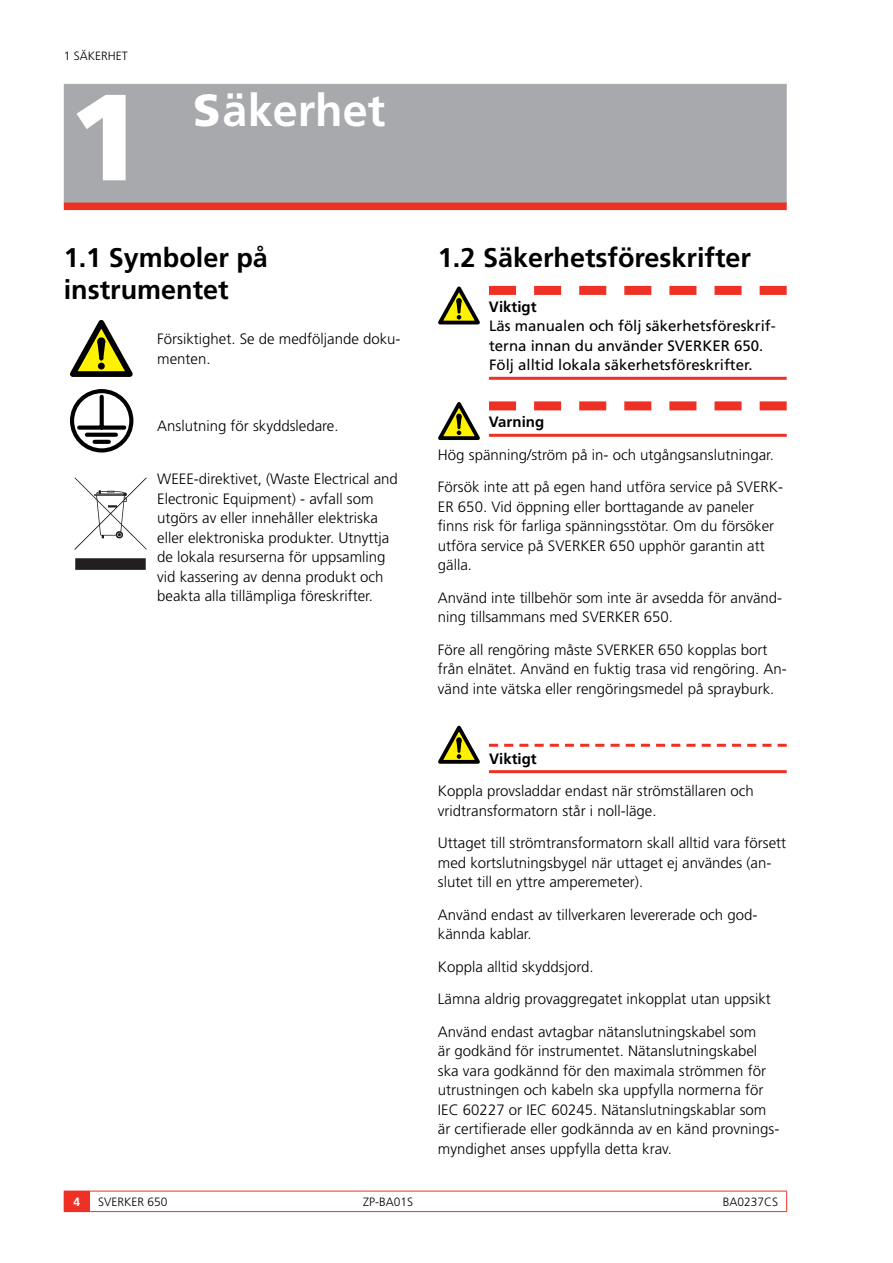
<style>
.page{position:relative;width:893px;height:1263px;background:#fff}
.page>*{position:absolute;margin:0;border:0;box-sizing:border-box;transform-origin:0 0}
.t1{font:900 122.4px "Frutiger LT Std";color:#fff}
.t2{font:700 45px "Frutiger LT Std";color:#fff}
.t3{font:700 27px/32.4px "Frutiger LT Std";color:#000}
.t4{font:300 15px/19.5px "Frutiger LT Std";color:#000}
.t5{font:15px/19.5px "Frutiger LT Std";color:#000}
.t6{font:700 15px "Frutiger LT Std";color:#000}
.t7{font:300 12px "Frutiger LT Std";color:#000}
.t8{font:700 12px "Frutiger LT Std";color:#fff}
.s1{font-weight:900}
</style>
<div class="page">
<svg style="left:64px;top:1191px;width:26px;height:21px"></svg>
<hr style="left:90px;top:1191px;width:265px;height:1px;background:#ee3124">
<hr style="left:90px;top:1211px;width:265px;height:1px;background:#ee3124">
<hr style="left:355px;top:1191px;width:265px;height:1px;background:#ee3124">
<hr style="left:355px;top:1211px;width:265px;height:1px;background:#ee3124">
<hr style="left:620px;top:1191px;width:167px;height:1px;background:#ee3124">
<svg style="left:786px;top:1191px;width:1px;height:20px"></svg>
<hr style="left:620px;top:1211px;width:167px;height:1px;background:#ee3124">
<div style="left:64px;top:84px;width:723px;height:120px;background:#a7a9ac"></div>
<div style="left:64px;top:203px;width:723px;height:7px;background:#ee3124"></div>
<svg style="left:70px;top:320px;width:63px;height:57px"></svg>
<svg style="left:70px;top:389px;width:64px;height:64px"></svg>
<img style="left:74px;top:477px;width:73px;height:93px">
<svg style="left:489px;top:286px;width:298px;height:9px"></svg>
<hr style="left:489px;top:377px;width:298px;height:3px;background:#ee3124">
<svg style="left:438px;top:286px;width:42px;height:38px"></svg>
<svg style="left:489px;top:401px;width:298px;height:9px"></svg>
<hr style="left:489px;top:434px;width:298px;height:3px;background:#ee3124">
<svg style="left:438px;top:402px;width:42px;height:38px"></svg>
<svg style="left:489px;top:744px;width:298px;height:3px"></svg>
<hr style="left:489px;top:770px;width:298px;height:3px;background:#ee3124">
<svg style="left:438px;top:726px;width:42px;height:38px"></svg>
<p class="t7" style="left:64px;top:49px;width:59px">1 Säkerhet</p>
<h1 class="t1" style="left:69px;top:64px;width:76px">1</h1>
<h2 class="t2" style="left:193px;top:84px;width:194px"><span class="s1">S</span>äkerhet</h2>
<h3 class="t3" style="left:64px;top:241px;width:206px">1.1 Symboler på instrumentet</h3>
<p class="t4" style="left:157px;top:330px;width:245px">Försiktighet. Se de medföljande doku&shy;menten.</p>
<p class="t4" style="left:157px;top:416px;width:183px">Anslutning för skyddsledare.</p>
<p class="t4" style="left:157px;top:469px;width:242px">WEEE-direktivet, (Waste Electrical and Electronic Equipment) - avfall som utgörs av eller innehåller elektriska eller elektroniska produkter. Utnyttja de lokala resurserna för uppsamling vid kassering av denna produkt och beakta alla tillämpliga föreskrifter.</p>
<h3 class="t3" style="left:438px;top:241px;width:315px">1.2 Säkerhetsföreskrifter</h3>
<p class="t6" style="left:489px;top:298px;width:49px">Viktigt</p>
<p class="t5" style="left:489px;top:316px;width:288px">Läs manualen och följ säkerhetsföreskrif&shy;terna innan du använder SVERKER 650.<br>Följ alltid lokala säkerhetsföreskrifter.</p>
<p class="t6" style="left:489px;top:413px;width:57px">Varning</p>
<p class="t4" style="left:438px;top:439px;width:347px;line-height:32.5px">Hög spänning/ström på in- och utgångsanslutningar.<br>Försök inte att på egen hand utföra service på SVERK-</p>
<p class="t4" style="left:438px;top:497px;width:338px">ER 650. Vid öppning eller borttagande av paneler finns risk för farliga spänningsstötar. Om du försöker utföra service på SVERKER 650 upphör garantin att gälla.</p>
<p class="t4" style="left:438px;top:588px;width:346px">Använd inte tillbehör som inte är avsedda för använd&shy;ning tillsammans med SVERKER 650.</p>
<p class="t4" style="left:438px;top:640px;width:350px">Före all rengöring måste SVERKER 650 kopplas bort från elnätet. Använd en fuktig trasa vid rengöring. An&shy;vänd inte vätska eller rengöringsmedel på sprayburk.</p>
<p class="t6" style="left:489px;top:750px;width:49px">Viktigt</p>
<p class="t4" style="left:438px;top:781px;width:317px">Koppla provsladdar endast när strömställaren och vridtransformatorn står i noll-läge.</p>
<p class="t4" style="left:438px;top:833px;width:350px">Uttaget till strömtransformatorn skall alltid vara försett med kortslutningsbygel när uttaget ej användes (an&shy;slutet till en yttre amperemeter).</p>
<p class="t4" style="left:438px;top:905px;width:321px">Använd endast av tillverkaren levererade och god&shy;kännda kablar.</p>
<p class="t4" style="left:438px;top:950px;width:334px;line-height:32.5px">Koppla alltid skyddsjord.<br>Lämna aldrig provaggregatet inkopplat utan uppsikt<br>Använd endast avtagbar nätanslutningskabel som</p>
<p class="t4" style="left:438px;top:1042px;width:343px">är godkänd för instrumentet. Nätanslutningskabel ska vara godkännd för den maximala strömmen för utrustningen och kabeln ska uppfylla normerna för IEC 60227 or IEC 60245. Nätanslutningskablar som är certifierade eller godkännda av en känd provnings&shy;myndighet anses uppfylla detta krav.</p>
<p class="t8" style="left:73px;top:1194px;width:8px">4</p>
<p class="t7" style="left:98px;top:1195px;width:71px">SVERKER 650</p>
<p class="t7" style="left:363px;top:1195px;width:52px">ZP-BA01S</p>
<p class="t7" style="left:723px;top:1195px;width:57px">BA0237cS</p>
</div>
